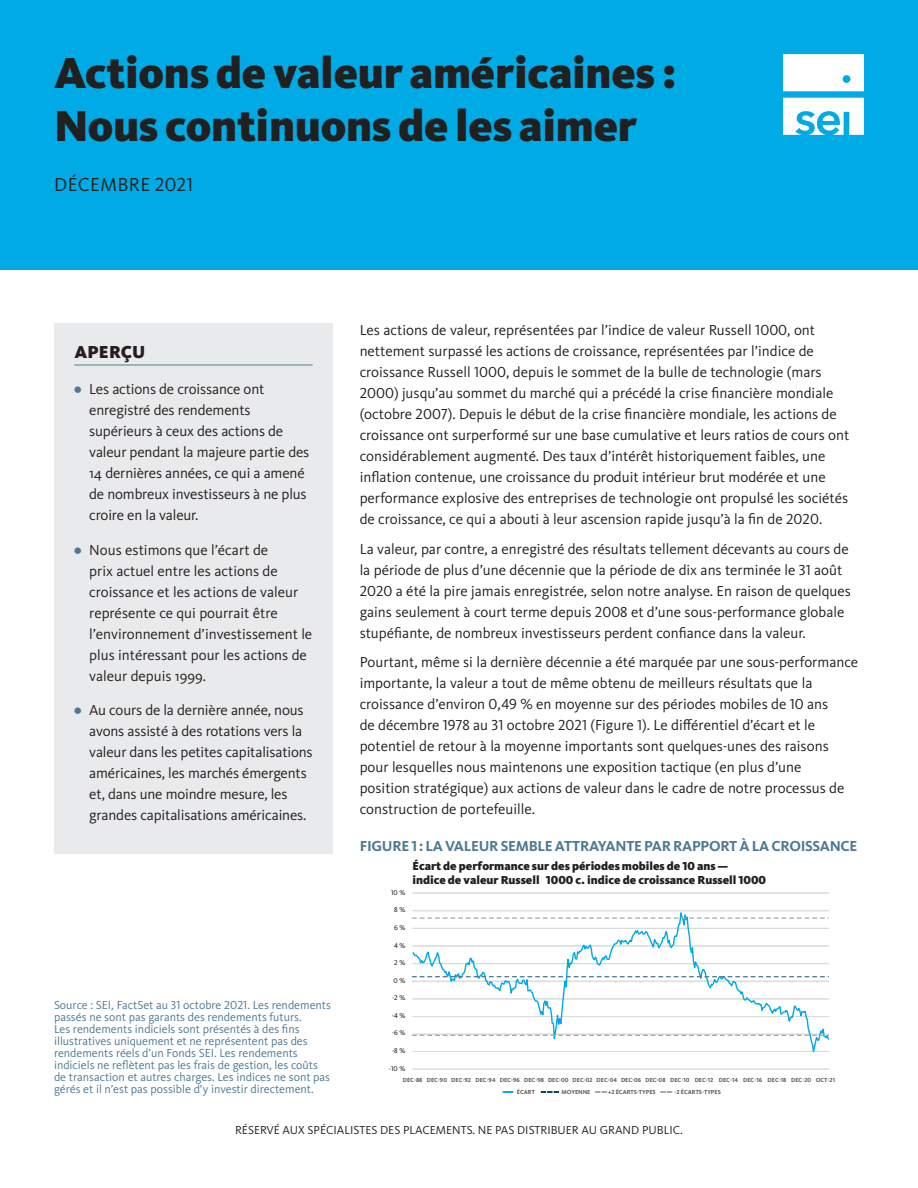
<style>
.page{position:relative;width:918px;height:1188px;background:#fff}
.page>*{position:absolute;margin:0;border:0;box-sizing:border-box;transform-origin:0 0}
.t1{font:900 45px/52.5px "Kievit Pro";letter-spacing:-.005em;color:#212020}
.Month_and_Year{font:19.5px "Kievit Pro";letter-spacing:.02em;color:#231f20}
.Snapshots{font:900 18px "Kievit Pro";letter-spacing:.01em;color:#231f20}
.Body_Copy__10pt__R{font:15px/21px "Kievit Pro";color:#231f20}
.Exhibit{font:700 15px "Kievit Pro";letter-spacing:-.02em;color:#4d7993}
.source{font:12px/12px "Kievit Pro";color:#4d7993}
.t2{font:900 12px/14.4px "Kievit Pro";color:#231f20}
.Bottom_Page_Disclaim{font:12px "Kievit Pro";color:#231f20}
.t3{font:7.2px "Kievit Pro";color:#040503}
.t4{font:700 6px "Kievit Pro";color:#595959}
.s1{font-weight:900;color:#4d7993}
.s2{color:#00abe5}
.s3{color:#02465b}
</style>
<div class="page">
<div style="left:0;top:0;width:918px;height:270px;background:#00abe5"></div>
<div style="left:783px;top:54px;width:81px;height:37px;background:#fff"></div>
<svg style="left:783px;top:98px;width:81px;height:37px"></svg>
<div style="left:54px;top:324px;width:279px;height:530px;background:#e9eaeb"></div>
<hr style="left:74px;top:365px;width:239px;height:1px;background:#4d7993">
<hr style="left:413px;top:1069px;width:416px;height:1px;background:#d9dadc">
<hr style="left:413px;top:893px;width:416px;height:1px;background:#d9dadc">
<svg style="left:412px;top:910px;width:417px;height:142px"></svg>
<svg style="left:503px;top:1091px;width:10px;height:2px"></svg>
<svg style="left:541px;top:1091px;width:18px;height:2px"></svg>
<svg style="left:595px;top:1091px;width:12px;height:2px"></svg>
<svg style="left:660px;top:1091px;width:12px;height:2px"></svg>
<p class="t1" style="left:54px;top:47px;width:624px">Actions de valeur américaines :<br>Nous continuons de les aimer</p>
<p class="Month_and_Year" style="left:54px;top:173px;width:141px">DÉCEMBRE 2021</p>
<p class="Snapshots" style="left:74px;top:341px;width:73px">APERÇU</p>
<p class="Body_Copy__10pt__R" style="left:89px;top:379px;width:222px;text-indent:-15px"><span class="s1">•</span> Les actions de croissance ont enregistré des rendements supérieurs à ceux des actions de valeur pendant la majeure partie des<br>14 dernières années, ce qui a amené de nombreux investisseurs à ne plus croire en la valeur.</p>
<p class="Body_Copy__10pt__R" style="left:89px;top:539px;width:225px;text-indent:-15px"><span class="s1">•</span> Nous estimons que l’écart de<br>prix actuel entre les actions de croissance et les actions de valeur représente ce qui pourrait être l’environnement d’investissement le plus intéressant pour les actions de valeur depuis 1999.</p>
<p class="Body_Copy__10pt__R" style="left:89px;top:700px;width:225px;text-indent:-15px"><span class="s1">•</span> Au cours de la dernière année, nous avons assisté à des rotations vers la valeur dans les petites capitalisations américaines, les marchés émergents et, dans une moindre mesure, les grandes capitalisations américaines.</p>
<p class="source" style="left:54px;top:999px;width:279px">Source : SEI, FactSet au 31 octobre 2021. Les rendements passés ne sont pas garants des rendements futurs.<br>Les rendements indiciels sont présentés à des fins illustratives uniquement et ne représentent pas des rendements réels d’un Fonds SEI. Les rendements indiciels ne reflètent pas les frais de gestion, les coûts de transaction et autres charges. Les indices ne sont pas gérés et il n’est pas possible d’y investir directement.</p>
<p class="Body_Copy__10pt__R" style="left:360px;top:319px;width:491px">Les actions de valeur, représentées par l’indice de valeur Russell 1000, ont nettement surpassé les actions de croissance, représentées par l’indice de croissance Russell 1000, depuis le sommet de la bulle de technologie (mars 2000) jusqu’au sommet du marché qui a précédé la crise financière mondiale (octobre 2007). Depuis le début de la crise financière mondiale, les actions de croissance ont surperformé sur une base cumulative et leurs ratios de cours ont considérablement augmenté. Des taux d’intérêt historiquement faibles, une inflation contenue, une croissance du produit intérieur brut modérée et une performance explosive des entreprises de technologie ont propulsé les sociétés de croissance, ce qui a abouti à leur ascension rapide jusqu’à la fin de 2020.</p>
<p class="Body_Copy__10pt__R" style="left:360px;top:538px;width:493px">La valeur, par contre, a enregistré des résultats tellement décevants au cours de la période de plus d’une décennie que la période de dix ans terminée le 31 août 2020 a été la pire jamais enregistrée, selon notre analyse. En raison de quelques gains seulement à court terme depuis 2008 et d’une sous-performance globale stupéfiante, de nombreux investisseurs perdent confiance dans la valeur.</p>
<p class="Body_Copy__10pt__R" style="left:360px;top:652px;width:500px">Pourtant, même si la dernière décennie a été marquée par une sous-performance importante, la valeur a tout de même obtenu de meilleurs résultats que la croissance d’environ 0,49 % en moyenne sur des périodes mobiles de 10 ans<br>de décembre 1978 au 31 octobre 2021 (Figure 1). Le différentiel d’écart et le potentiel de retour à la moyenne importants sont quelques-unes des raisons pour lesquelles nous maintenons une exposition tactique (en plus d’une<br>position stratégique) aux actions de valeur dans le cadre de notre processus de construction de portefeuille.</p>
<p class="Exhibit" style="left:360px;top:837px;width:499px">FIGURE 1 : LA VALEUR SEMBLE ATTRAYANTE PAR RAPPORT À LA CROISSANCE</p>
<p class="t2" style="left:412px;top:859px;width:355px">Écart de performance sur des périodes mobiles de 10 ans —<br>indice de valeur Russell 1000 c. indice de croissance Russell 1000</p>
<p class="t3" style="left:391px;top:888px;width:16px">10 %</p>
<p class="t3" style="left:394px;top:906px;width:13px">8 %</p>
<p class="t3" style="left:394px;top:923px;width:13px">6 %</p>
<p class="t3" style="left:394px;top:941px;width:13px">4 %</p>
<p class="t3" style="left:394px;top:958px;width:13px">2 %</p>
<p class="t3" style="left:394px;top:976px;width:13px">0 %</p>
<p class="t3" style="left:392px;top:994px;width:15px">-2 %</p>
<p class="t3" style="left:392px;top:1011px;width:15px">-4 %</p>
<p class="t3" style="left:392px;top:1029px;width:15px">-6 %</p>
<p class="t3" style="left:392px;top:1046px;width:15px">-8 %</p>
<p class="t3" style="left:389px;top:1064px;width:18px">-10 %</p>
<p class="t4" style="left:403px;top:1076px;width:434px">DEC-88 DEC-90 DEC-92 DEC-94 DEC-96 DEC-98 DEC-00 DEC-02 DEC-04 DEC-06 DEC-08 DEC-10 DEC-12 DEC-14 DEC-16 DEC-18 DEC-20 OCT-21</p>
<p class="t4" style="left:503px;top:1088px;width:220px"><span class="s2">――</span> ÉCART <span class="s3">— — —</span> MOYENNE — — +2 ÉCARTS-TYPES — — -2 ÉCARTS-TYPES</p>
<p class="Bottom_Page_Disclaim" style="left:235px;top:1123px;width:449px">RÉSERVÉ AUX SPÉCIALISTES DES PLACEMENTS. NE PAS DISTRIBUER AU GRAND PUBLIC.</p>
</div>
